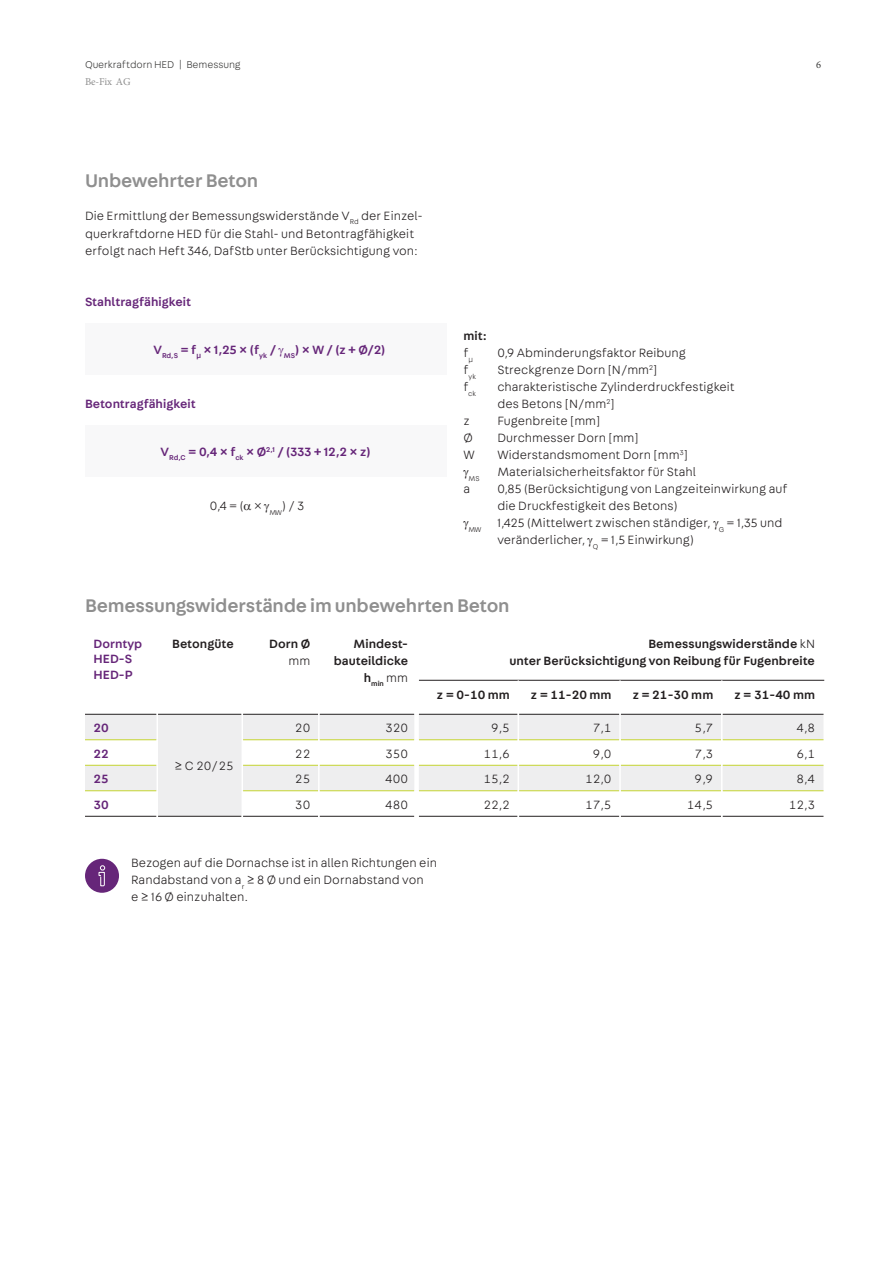
<style>
.page{position:relative;width:893px;height:1263px;background:#fff}
.page>*{position:absolute;margin:0;border:0;box-sizing:border-box;transform-origin:0 0}
.t1{font:500 19.5px "Fabriga";letter-spacing:-.01em;color:#8f8f8f}
.t2{font:300 12.75px/17px "Fabriga";letter-spacing:.005em;color:#231f20}
.t3{font:500 12.75px/17px "Fabriga";letter-spacing:.005em;color:#231f20;text-align:right}
.t4{font:500 12.75px/15.3px "Fabriga";letter-spacing:.005em;color:#662679}
.t5{font:300 10.5px "Fabriga";letter-spacing:-.01em;color:#3d3d3c}
.t6{font:10.5px "Minion Pro";letter-spacing:-.01em;color:#8f8f8f}
.t7{font:10.5px "Minion Pro";color:#3d3d3c}
.t8{font:300 7.5px "Fabriga";letter-spacing:.005em;color:#231f20}
.t9{font:500 7.5px "Fabriga";color:#231f20}
.s1{font-weight:300}
</style>
<div class="page">
<svg style="left:85px;top:715px;width:738px;height:101px;fill:#eeeeef"></svg>
<hr style="left:85px;top:714px;width:72px;height:1px;background:#231f20">
<hr style="left:158px;top:714px;width:84px;height:1px;background:#231f20">
<hr style="left:243px;top:714px;width:75px;height:1px;background:#231f20">
<hr style="left:320px;top:714px;width:94px;height:1px;background:#231f20">
<hr style="left:419px;top:714px;width:98px;height:1px;background:#231f20">
<hr style="left:519px;top:714px;width:100px;height:1px;background:#231f20">
<hr style="left:621px;top:714px;width:100px;height:1px;background:#231f20">
<hr style="left:722px;top:714px;width:101px;height:1px;background:#231f20">
<hr style="left:85px;top:816px;width:72px;height:1px;background:#231f20">
<hr style="left:158px;top:816px;width:84px;height:1px;background:#231f20">
<hr style="left:243px;top:816px;width:75px;height:1px;background:#231f20">
<hr style="left:320px;top:816px;width:94px;height:1px;background:#231f20">
<hr style="left:419px;top:816px;width:98px;height:1px;background:#231f20">
<hr style="left:519px;top:816px;width:100px;height:1px;background:#231f20">
<hr style="left:621px;top:816px;width:100px;height:1px;background:#231f20">
<hr style="left:722px;top:816px;width:101px;height:1px;background:#231f20">
<hr style="left:419px;top:680px;width:405px;height:1px;background:#231f20">
<hr style="left:85px;top:740px;width:72px;height:1px;background:#c4d430">
<hr style="left:243px;top:740px;width:75px;height:1px;background:#c4d430">
<hr style="left:320px;top:740px;width:94px;height:1px;background:#c4d430">
<hr style="left:419px;top:740px;width:98px;height:1px;background:#c4d430">
<hr style="left:519px;top:740px;width:100px;height:1px;background:#c4d430">
<hr style="left:621px;top:740px;width:100px;height:1px;background:#c4d430">
<hr style="left:722px;top:740px;width:101px;height:1px;background:#c4d430">
<hr style="left:85px;top:765px;width:72px;height:1px;background:#c4d430">
<hr style="left:243px;top:765px;width:75px;height:1px;background:#c4d430">
<hr style="left:320px;top:765px;width:94px;height:1px;background:#c4d430">
<hr style="left:419px;top:765px;width:98px;height:1px;background:#c4d430">
<hr style="left:519px;top:765px;width:100px;height:1px;background:#c4d430">
<hr style="left:621px;top:765px;width:100px;height:1px;background:#c4d430">
<hr style="left:722px;top:765px;width:101px;height:1px;background:#c4d430">
<hr style="left:85px;top:791px;width:72px;height:1px;background:#c4d430">
<hr style="left:243px;top:791px;width:75px;height:1px;background:#c4d430">
<hr style="left:320px;top:791px;width:94px;height:1px;background:#c4d430">
<hr style="left:419px;top:791px;width:98px;height:1px;background:#c4d430">
<hr style="left:519px;top:791px;width:100px;height:1px;background:#c4d430">
<hr style="left:621px;top:791px;width:100px;height:1px;background:#c4d430">
<hr style="left:722px;top:791px;width:101px;height:1px;background:#c4d430">
<hr style="left:517px;top:680px;width:2px;height:34px;background:#fff">
<hr style="left:619px;top:680px;width:2px;height:34px;background:#fff">
<hr style="left:721px;top:680px;width:1px;height:34px;background:#fff">
<hr style="left:517px;top:714px;width:2px;height:26px;background:#fff">
<hr style="left:619px;top:714px;width:2px;height:26px;background:#fff">
<hr style="left:517px;top:740px;width:2px;height:25px;background:#fff">
<hr style="left:619px;top:740px;width:2px;height:25px;background:#fff">
<hr style="left:517px;top:765px;width:2px;height:26px;background:#fff">
<hr style="left:619px;top:765px;width:2px;height:26px;background:#fff">
<hr style="left:517px;top:791px;width:2px;height:25px;background:#fff">
<hr style="left:619px;top:791px;width:2px;height:25px;background:#fff">
<svg style="left:721px;top:715px;width:1px;height:101px"></svg>
<div style="left:414px;top:714px;width:5px;height:26px;background:#fff"></div>
<div style="left:414px;top:740px;width:5px;height:25px;background:#fff"></div>
<div style="left:414px;top:765px;width:5px;height:26px;background:#fff"></div>
<div style="left:414px;top:791px;width:5px;height:25px;background:#fff"></div>
<hr style="left:318px;top:714px;width:2px;height:26px;background:#fff">
<hr style="left:318px;top:740px;width:2px;height:25px;background:#fff">
<hr style="left:318px;top:765px;width:2px;height:26px;background:#fff">
<hr style="left:318px;top:791px;width:2px;height:25px;background:#fff">
<svg style="left:157px;top:715px;width:1px;height:101px"></svg>
<svg style="left:242px;top:715px;width:1px;height:101px"></svg>
<div style="left:85px;top:425px;width:361px;height:51px;background:#f8f8f9"></div>
<div style="left:85px;top:323px;width:361px;height:51px;background:#f8f8f9"></div>
<div style="left:85px;top:859px;width:34px;height:34px;background:#662679;border-radius:50%"></div>
<svg style="left:98px;top:865px;width:7px;height:21px"></svg>
<p class="t5" style="left:85px;top:61px;width:157px">Querkraftdorn HED | Bemessung</p>
<p class="t7" style="left:816px;top:58px;width:7px">6</p>
<p class="t6" style="left:85px;top:75px;width:47px">Be-Fix AG</p>
<h1 class="t1" style="left:85px;top:173px;width:175px">Unbewehrter Beton</h1>
<p class="t2" style="left:85px;top:207px;width:339px;line-height:18.3px">Die Ermittlung der Bemessungswiderstände V<sub>Rd</sub> der Einzel&shy;querkraftdorne HED für die Stahl- und Betontragfähigkeit</p>
<p class="t2" style="left:85px;top:243px;width:334px">erfolgt nach Heft 346, DafStb unter Berücksichtigung von:</p>
<p class="t4" style="left:85px;top:295px;width:108px">Stahltragfähigkeit</p>
<p class="t4" style="left:153px;top:343px;width:233px">V<sub>Rd,S</sub> = f<sub>µ</sub> × 1,25 × (f<sub>yk</sub> / <sub>MS</sub>) × W / (z + Ø/2)</p>
<p class="t4" style="left:85px;top:397px;width:112px">Betontragfähigkeit</p>
<p class="t4" style="left:161px;top:445px;width:212px">V<sub>Rd,C</sub> = 0,4 × f<sub>ck</sub> × Ø<sup>2,1</sup> / (333 + 12,2 × z)</p>
<p class="t2" style="left:210px;top:498px;width:96px">0,4 = ( × <sub>MW</sub>) / 3</p>
<p class="t3" style="left:463px;top:328px;width:25px;text-align:left">mit: <span class="s1">f</span><sub>µ</sub></p>
<p class="t2" style="left:497px;top:345px;width:190px">0,9 Abminderungsfaktor Reibung</p>
<p class="t8" style="left:463px;top:373px;width:14px"><sup>f</sup>yk</p>
<p class="t2" style="left:497px;top:362px;width:162px">Streckgrenze Dorn [N/mm<sup>2</sup>]</p>
<p class="t8" style="left:463px;top:390px;width:14px"><sup>f</sup>ck</p>
<p class="t2" style="left:497px;top:379px;width:239px">charakteristische Zylinderdruckfestigkeit des Betons [N/mm<sup>2</sup>]</p>
<p class="t2" style="left:463px;top:413px;width:8px">z</p>
<p class="t2" style="left:497px;top:413px;width:104px">Fugenbreite [mm]</p>
<p class="t2" style="left:463px;top:430px;width:11px">Ø</p>
<p class="t2" style="left:497px;top:430px;width:143px">Durchmesser Dorn [mm]</p>
<p class="t2" style="left:463px;top:447px;width:13px">W</p>
<p class="t2" style="left:497px;top:447px;width:192px">Widerstandsmoment Dorn [mm<sup>3</sup>]</p>
<p class="t8" style="left:469px;top:475px;width:13px">MS</p>
<p class="t2" style="left:497px;top:464px;width:200px">Materialsicherheitsfaktor für Stahl</p>
<p class="t2" style="left:463px;top:481px;width:8px">a</p>
<p class="t2" style="left:497px;top:481px;width:292px">0,85 (Berücksichtigung von Langzeiteinwirkung auf die Druckfestigkeit des Betons)</p>
<p class="t8" style="left:469px;top:526px;width:14px">MW</p>
<p class="t2" style="left:497px;top:515px;width:286px">1,425 (Mittelwert zwischen ständiger, <sub>G</sub> = 1,35 und veränderlicher, <sub>Q</sub> = 1,5 Einwirkung)</p>
<h1 class="t1" style="left:85px;top:598px;width:426px">Bemessungswiderstände im unbewehrten Beton</h1>
<p class="t4" style="left:94px;top:637px;width:50px">Dorntyp<br>HED-S<br>HED-P</p>
<p class="t3" style="left:172px;top:636px;width:63px">Betongüte</p>
<p class="t3" style="left:269px;top:636px;width:43px">Dorn Ø</p>
<p class="t3" style="left:509px;top:636px;width:307px">Bemessungswiderstände <span class="s1">kN<br></span>unter Berücksichtigung von Reibung für Fugenbreite</p>
<p class="t3" style="left:334px;top:636px;width:76px">Mindest&shy;bauteildicke</p>
<p class="t9" style="left:364px;top:681px;width:46px"><sup>h</sup>min <sup>mm</sup></p>
<p class="t2" style="left:288px;top:653px;width:23px">mm</p>
<p class="t4" style="left:94px;top:721px;width:17px">20</p>
<p class="t3" style="left:437px;top:687px;width:74px">z = 0-10 mm</p>
<p class="t3" style="left:531px;top:687px;width:82px">z = 11-20 mm</p>
<p class="t3" style="left:633px;top:687px;width:82px">z = 21-30 mm</p>
<p class="t3" style="left:734px;top:687px;width:82px">z = 31-40 mm</p>
<p class="t2" style="left:295px;top:720px;width:17px">20</p>
<p class="t2" style="left:385px;top:720px;width:25px">320</p>
<p class="t2" style="left:491px;top:720px;width:20px">9,5</p>
<p class="t2" style="left:593px;top:720px;width:20px">7,1</p>
<p class="t2" style="left:695px;top:720px;width:20px">5,7</p>
<p class="t2" style="left:796px;top:720px;width:20px">4,8</p>
<p class="t4" style="left:94px;top:747px;width:17px">22</p>
<p class="t2" style="left:295px;top:746px;width:17px">22</p>
<p class="t2" style="left:385px;top:746px;width:25px">350</p>
<p class="t2" style="left:483px;top:746px;width:28px">11,6</p>
<p class="t2" style="left:593px;top:746px;width:20px">9,0</p>
<p class="t2" style="left:695px;top:746px;width:20px">7,3</p>
<p class="t2" style="left:796px;top:746px;width:20px">6,1</p>
<p class="t4" style="left:94px;top:772px;width:17px">25</p>
<p class="t2" style="left:295px;top:771px;width:17px">25</p>
<p class="t2" style="left:385px;top:771px;width:25px">400</p>
<p class="t2" style="left:483px;top:771px;width:28px">15,2</p>
<p class="t2" style="left:585px;top:771px;width:28px">12,0</p>
<p class="t2" style="left:695px;top:771px;width:20px">9,9</p>
<p class="t2" style="left:796px;top:771px;width:20px">8,4</p>
<p class="t4" style="left:94px;top:798px;width:17px">30</p>
<p class="t2" style="left:295px;top:797px;width:17px">30</p>
<p class="t2" style="left:385px;top:797px;width:25px">480</p>
<p class="t2" style="left:483px;top:797px;width:28px">22,2</p>
<p class="t2" style="left:585px;top:797px;width:28px">17,5</p>
<p class="t2" style="left:687px;top:797px;width:28px">14,5</p>
<p class="t2" style="left:789px;top:797px;width:28px">12,3</p>
<p class="t2" style="left:174px;top:758px;width:61px">≥ C 20/25</p>
<p class="t2" style="left:131px;top:855px;width:307px">Bezogen auf die Dornachse ist in allen Richtungen ein<br>Randabstand von a<sub>r</sub> ≥ 8 Ø und ein Dornabstand von<br>e ≥ 16 Ø einzuhalten.</p>
</div>
